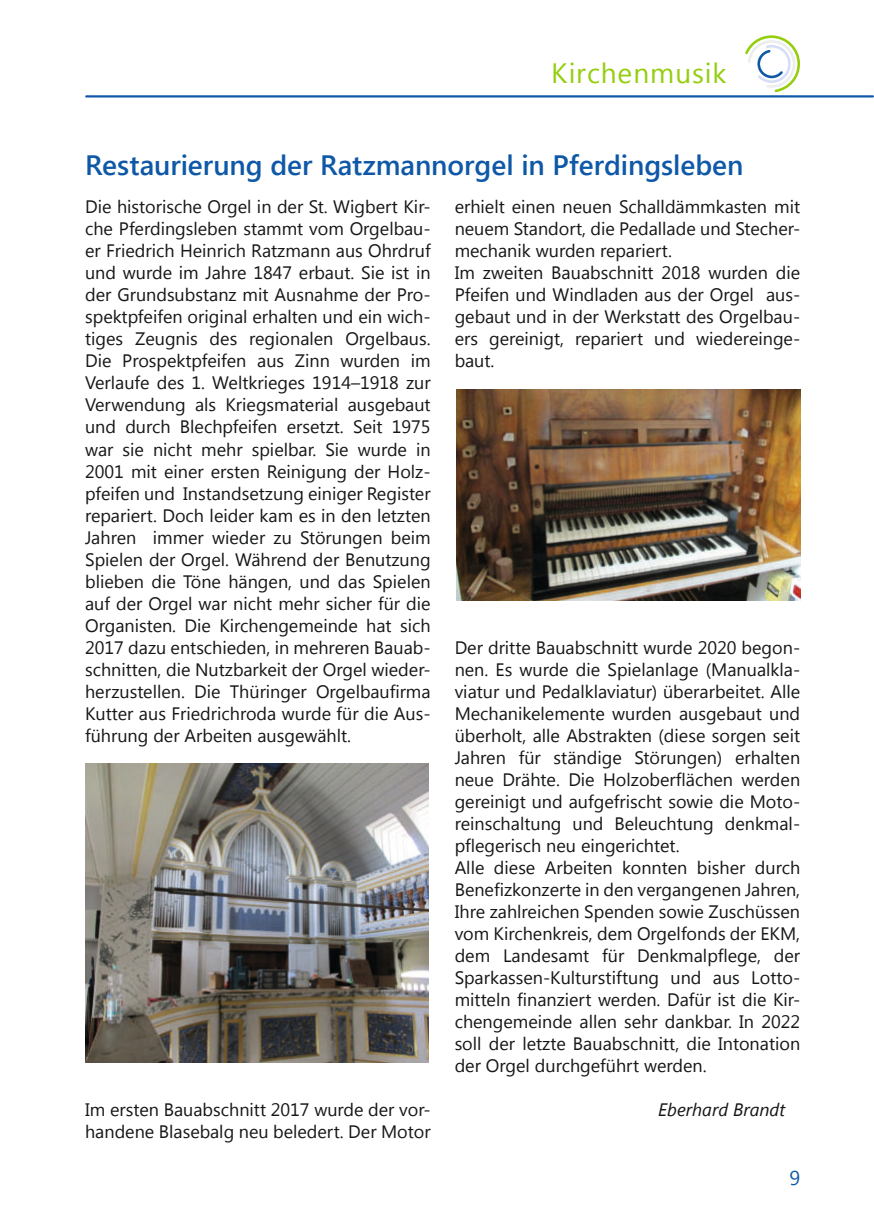
<style>
.page{position:relative;width:874px;height:1225px;background:#fff}
.page>*{position:absolute;margin:0;border:0;box-sizing:border-box;transform-origin:0 0}
.t1{font:600 28px "Segoe UI";color:#0e58a7}
.t2{font:28px "Segoe UI";letter-spacing:.035em;color:#94ce0e}
.t3{font:20px "Segoe UI";color:#0e58a7}
.t4{font:18px/22px "Segoe UI";color:#151616}
.t5{font:italic 18px "Segoe UI";color:#151616}
</style>
<div class="page">
<img style="left:85px;top:763px;width:343px;height:299px">
<img style="left:456px;top:389px;width:343px;height:211px">
<hr style="left:86px;top:95px;width:786px;height:2px;background:#0e58a7">
<svg style="left:745px;top:35px;width:55px;height:58px"></svg>
<h1 class="t2" style="left:551px;top:57px;width:177px">Kirchenmusik</h1>
<h1 class="t1" style="left:85px;top:154px;width:659px">Restaurierung der Ratzmannorgel in Pferdingsleben</h1>
<p class="t4" style="left:85px;top:198px;width:347px;text-align:justify">Die historische Orgel in der St. Wigbert Kir&shy;che Pferdingsleben stammt vom Orgelbau&shy;er Friedrich Heinrich Ratzmann aus Ohrdruf und wurde im Jahre 1847 erbaut. Sie ist in der Grundsubstanz mit Ausnahme der Pro&shy;spektpfeifen original erhalten und ein wich&shy;tiges Zeugnis des regionalen Orgelbaus.<br>Die Prospektpfeifen aus Zinn wurden im Verlaufe des 1. Weltkrieges 1914–1918 zur Verwendung als Kriegsmaterial ausgebaut und durch Blechpfeifen ersetzt. Seit 1975 war sie nicht mehr spielbar. Sie wurde in 2001 mit einer ersten Reinigung der Holz&shy;pfeifen und Instandsetzung einiger Register repariert. Doch leider kam es in den letzten Jahren immer wieder zu Störungen beim Spielen der Orgel. Während der Benutzung blieben die Töne hängen, und das Spielen auf der Orgel war nicht mehr sicher für die Organisten. Die Kirchengemeinde hat sich 2017 dazu entschieden, in mehreren Bauab&shy;schnitten, die Nutzbarkeit der Orgel wieder&shy;herzustellen. Die Thüringer Orgelbaufirma Kutter aus Friedrichroda wurde für die Aus&shy;führung der Arbeiten ausgewählt.</p>
<p class="t4" style="left:85px;top:1100px;width:347px">Im ersten Bauabschnitt 2017 wurde der vor&shy;handene Blasebalg neu beledert. Der Motor</p>
<p class="t4" style="left:454px;top:198px;width:347px">erhielt einen neuen Schalldämmkasten mit neuem Standort, die Pedallade und Stecher&shy;mechanik wurden repariert.<br>Im zweiten Bauabschnitt 2018 wurden die Pfeifen und Windladen aus der Orgel aus&shy;gebaut und in der Werkstatt des Orgelbau&shy;ers gereinigt, repariert und wiedereinge&shy;baut.</p>
<p class="t4" style="left:454px;top:638px;width:347px">Der dritte Bauabschnitt wurde 2020 begon&shy;nen. Es wurde die Spielanlage (Manualkla&shy;viatur und Pedalklaviatur) überarbeitet. Alle Mechanikelemente wurden ausgebaut und überholt, alle Abstrakten (diese sorgen seit Jahren für ständige Störungen) erhalten neue Drähte. Die Holzoberflächen werden gereinigt und aufgefrischt sowie die Moto&shy;reinschaltung und Beleuchtung denkmal&shy;pflegerisch neu eingerichtet.<br>Alle diese Arbeiten konnten bisher durch Benefizkonzerte in den vergangenen Jahren, Ihre zahlreichen Spenden sowie Zuschüssen vom Kirchenkreis, dem Orgelfonds der EKM, dem Landesamt für Denkmalpflege, der Sparkassen-Kulturstiftung und aus Lotto&shy;mitteln finanziert werden. Dafür ist die Kir&shy;chengemeinde allen sehr dankbar. In 2022 soll der letzte Bauabschnitt, die Intonation der Orgel durchgeführt werden.</p>
<p class="t5" style="left:658px;top:1099px;width:128px">Eberhard Brandt</p>
<p class="t3" style="left:789px;top:1166px;width:12px">9</p>
</div>
